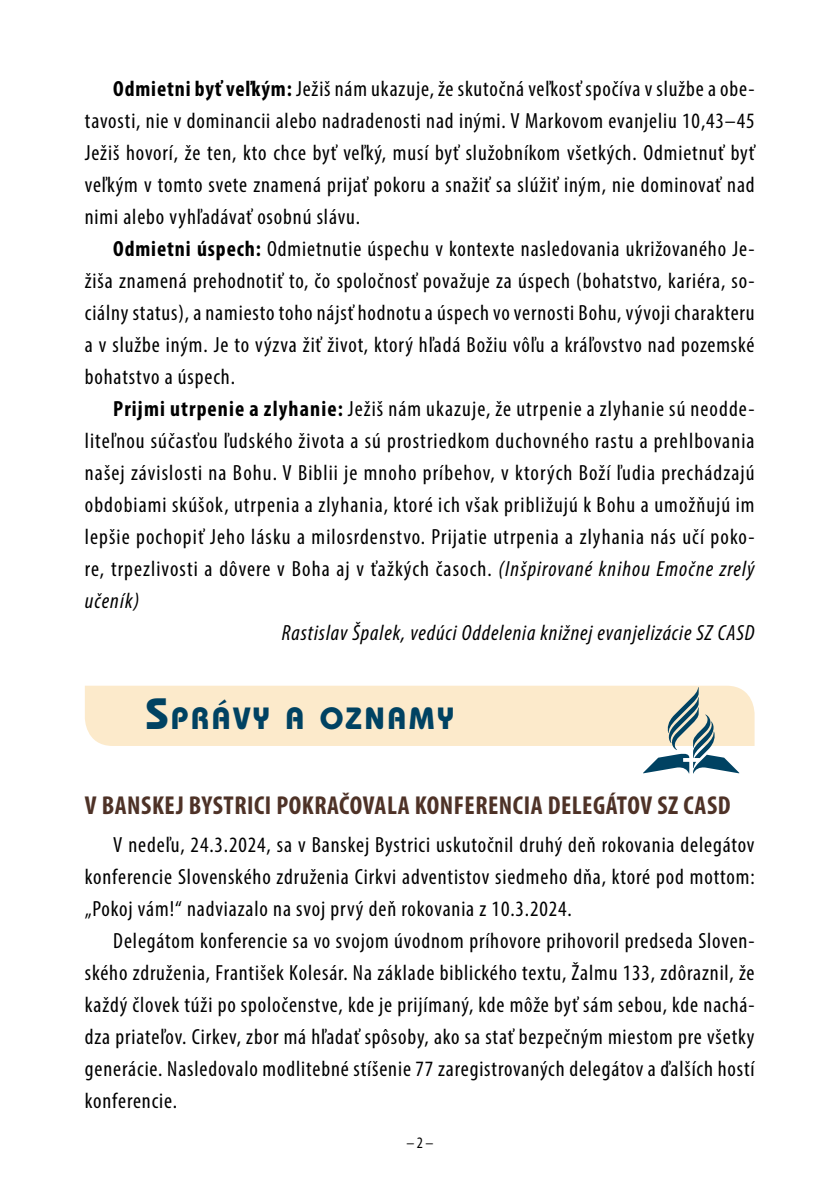
<style>
.page{position:relative;width:840px;height:1191px;background:#fff}
.page>*{position:absolute;margin:0;border:0;box-sizing:border-box;transform-origin:0 0}
.t1{font:700 32.2px "Bauhaus Itc TEE";letter-spacing:.055em;color:#004262}
.t2{font:700 condensed 26px "Myriad Pro";letter-spacing:.02em;color:#4e3227}
.t3{font:condensed 22px/32px "Myriad Pro";letter-spacing:.05em;color:#000;text-align:justify}
.t4{font:italic condensed 22px "Myriad Pro";letter-spacing:.04em;color:#000}
.t5{font:condensed 16px "Myriad Pro";color:#000}
.s1{font-weight:700}
.s2{font-style:italic}
.s3{font-size:46px}
</style>
<div class="page">
<div style="left:85px;top:685px;width:669px;height:61px;background:#fceacb"></div>
<svg style="left:642px;top:687px;width:97px;height:86px"></svg>
<p class="t3" style="left:85px;top:72px;width:671px;text-indent:28px"><span class="s1">Odmietni byť veľkým:</span> Ježiš nám ukazuje, že skutočná veľkosť spočíva v službe a obe&shy;tavosti, nie v dominancii alebo nadradenosti nad inými. V Markovom evanjeliu 10,43–45<br>Ježiš hovorí, že ten, kto chce byť veľký, musí byť služobníkom všetkých. Odmietnuť byť veľkým v tomto svete znamená prijať pokoru a snažiť sa slúžiť iným, nie dominovať nad nimi alebo vyhľadávať osobnú slávu.</p>
<p class="t3" style="left:85px;top:232px;width:671px;text-indent:28px"><span class="s1">Odmietni úspech:</span> Odmietnutie úspechu v kontexte nasledovania ukrižovaného Je&shy;žiša znamená prehodnotiť to, čo spoločnosť považuje za úspech (bohatstvo, kariéra, so&shy;ciálny status), a namiesto toho nájsť hodnotu a úspech vo vernosti Bohu, vývoji charakteru a v službe iným. Je to výzva žiť život, ktorý hľadá Božiu vôľu a kráľovstvo nad pozemské bohatstvo a úspech.</p>
<p class="t3" style="left:113px;top:392px;width:642px"><span class="s1">Prijmi utrpenie a zlyhanie:</span> Ježiš nám ukazuje, že utrpenie a zlyhanie sú neodde-</p>
<p class="t3" style="left:85px;top:424px;width:670px">liteľnou súčasťou ľudského života a sú prostriedkom duchovného rastu a prehlbovania</p>
<p class="t3" style="left:85px;top:456px;width:670px">našej závislosti na Bohu. V Biblii je mnoho príbehov, v ktorých Boží ľudia prechádzajú</p>
<p class="t3" style="left:85px;top:488px;width:670px">obdobiami skúšok, utrpenia a zlyhania, ktoré ich však približujú k Bohu a umožňujú im</p>
<p class="t3" style="left:85px;top:520px;width:670px">lepšie pochopiť Jeho lásku a milosrdenstvo. Prijatie utrpenia a zlyhania nás učí poko-</p>
<p class="t3" style="left:85px;top:552px;width:670px">re, trpezlivosti a dôvere v Boha aj v ťažkých časoch. <span class="s2">(Inšpirované knihou Emočne zrelý</span></p>
<p class="t4" style="left:85px;top:587px;width:56px">učeník)</p>
<p class="t4" style="left:281px;top:619px;width:474px">Rastislav Špalek, vedúci Oddelenia knižnej evanjelizácie SZ CASD</p>
<h1 class="t1" style="left:145px;top:698px;width:310px"><span class="s3">S</span>PRÁVY A OZNAMY</h1>
<p class="t2" style="left:85px;top:789px;width:647px">V BANSKEJ BYSTRICI POKRAČOVALA KONFERENCIA DELEGÁTOV SZ CASD</p>
<p class="t3" style="left:85px;top:828px;width:671px;text-indent:28px">V nedeľu, 24.3.2024, sa v Banskej Bystrici uskutočnil druhý deň rokovania delegátov konferencie Slovenského združenia Cirkvi adventistov siedmeho dňa, ktoré pod mottom: „Pokoj vám!“ nadviazalo na svoj prvý deň rokovania z 10.3.2024.</p>
<p class="t3" style="left:85px;top:924px;width:671px;text-indent:28px">Delegátom konferencie sa vo svojom úvodnom príhovore prihovoril predseda Sloven&shy;ského združenia, František Kolesár. Na základe biblického textu, Žalmu 133, zdôraznil, že každý človek túži po spoločenstve, kde je prijímaný, kde môže byť sám sebou, kde nachá&shy;dza priateľov. Cirkev, zbor má hľadať spôsoby, ako sa stať bezpečným miestom pre všetky generácie. Nasledovalo modlitebné stíšenie 77 zaregistrovaných delegátov a ďalších hostí konferencie.</p>
<p class="t5" style="left:406px;top:1133px;width:29px">– 2 –</p>
</div>
